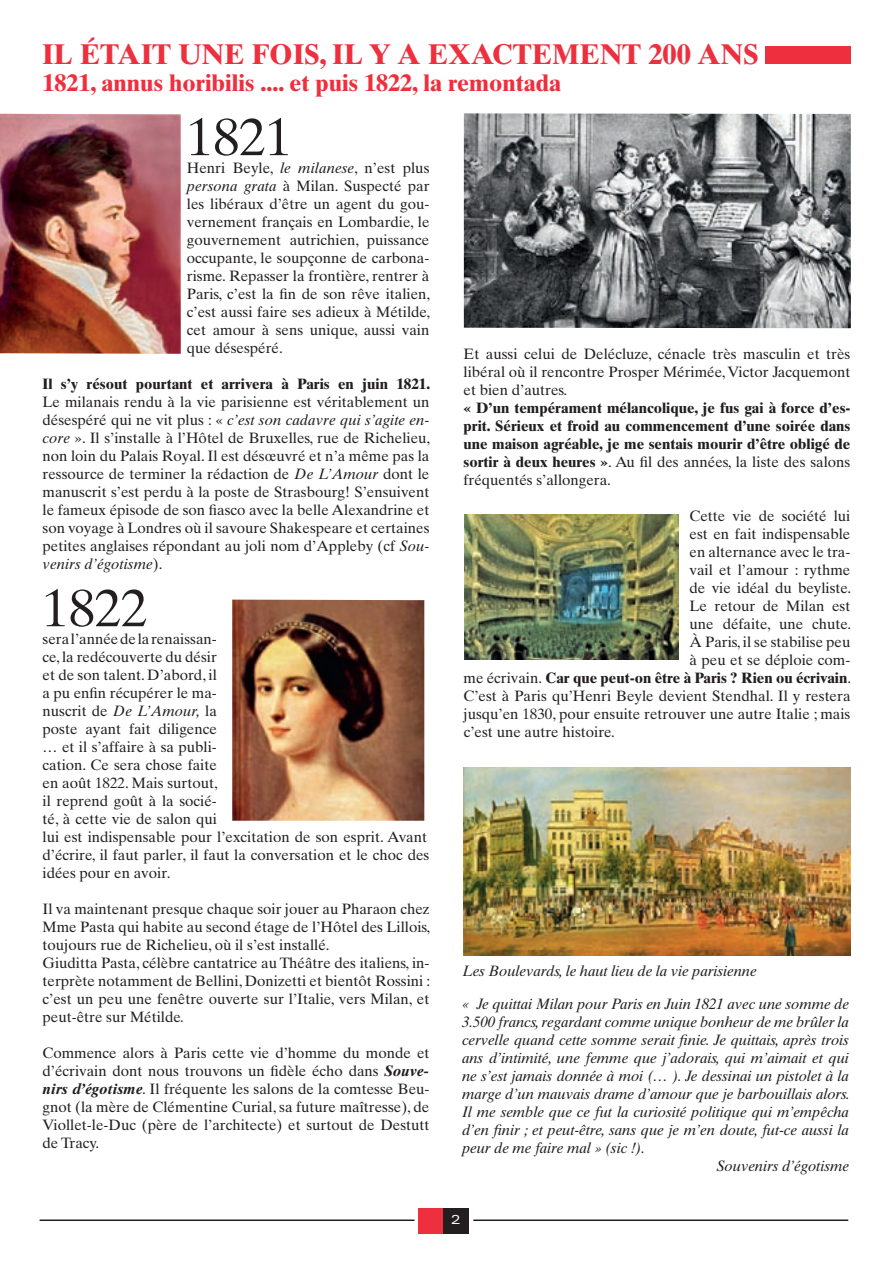
<style>
.page{position:relative;width:893px;height:1263px;background:#fff}
.page>*{position:absolute;margin:0;border:0;box-sizing:border-box;transform-origin:0 0}
.t1{font:52.5px "Times Ten";color:#231f20}
.t2{font:700 28.5px "Times Ten";color:#ee2f3e}
.t3{font:700 24px "Times Ten";color:#ee2f3e}
.t4{font:15px/18px "Times Ten";color:#231f20;text-align:justify}
.t5{font:italic 15px "Times Ten";letter-spacing:-.01em;color:#231f20}
.t6{font:700 15px/18px "Times Ten";color:#231f20;text-align:justify}
.t7{font:expanded 12px "Unitus B";color:#fff}
.s1{font-style:italic}
.s2{font-weight:700;font-style:italic}
.s3{font-weight:400}
</style>
<div class="page">
<hr style="left:40px;top:1219px;width:374px;height:2px;background:#231f20">
<hr style="left:474px;top:1219px;width:374px;height:2px;background:#231f20">
<div style="left:418px;top:1208px;width:25px;height:25px;background:#ee2f3e"></div>
<div style="left:443px;top:1208px;width:26px;height:25px;background:#231f20"></div>
<div style="left:765px;top:47px;width:85px;height:17px;background:#ee2f3e"></div>
<img style="left:0;top:114px;width:181px;height:240px">
<img style="left:232px;top:600px;width:192px;height:221px">
<img style="left:463px;top:767px;width:387px;height:189px">
<img style="left:465px;top:514px;width:213px;height:146px">
<img style="left:464px;top:113px;width:387px;height:215px">
<h2 class="t2" style="left:43px;top:37px;width:472px">Il était une fois, il y a exactement</h2>
<h2 class="t2" style="left:648px;top:37px;width:112px">200 ans</h2>
<h3 class="t3" style="left:43px;top:68px;width:520px">1821, annus horibilis .... et puis 1822, la remontada</h3>
<h1 class="t1" style="left:187px;top:106px;width:106px">1821</h1>
<p class="t4" style="left:187px;top:159px;width:245px">Henri Beyle, <span class="s1">le milanese</span>, n’est plus <span class="s1">persona grata</span> à Milan. Suspecté par les libéraux d’être un agent du gou&shy;vernement français en Lombardie, le gouvernement autrichien, puissance occupante, le soupçonne de carbona&shy;risme. Repasser la frontière, rentrer à Paris, c’est la fin de son rêve italien, c’est aussi faire ses adieux à Métilde, cet amour à sens unique, aussi vain que désespéré.</p>
<p class="t6" style="left:43px;top:375px;width:389px">Il s’y résout pourtant et arrivera à Paris en juin 1821.</p>
<p class="t4" style="left:43px;top:393px;width:389px">Le milanais rendu à la vie parisienne est véritablement un désespéré qui ne vit plus : « <span class="s1">c’est son cadavre qui s’agite en&shy;core</span> ». Il s’installe à l’Hôtel de Bruxelles, rue de Richelieu, non loin du Palais Royal. Il est désœuvré et n’a même pas la ressource de terminer la rédaction de <span class="s1">De L’Amour</span> dont le manuscrit s’est perdu à la poste de Strasbourg! S’ensuivent le fameux épisode de son fiasco avec la belle Alexandrine et son voyage à Londres où il savoure Shakespeare et certaines petites anglaises répondant au joli nom d’Appleby (cf <span class="s1">Sou&shy;venirs d’égotisme</span>).</p>
<h1 class="t1" style="left:43px;top:577px;width:106px">1822</h1>
<p class="t4" style="left:43px;top:630px;width:388px;text-align:left">sera l’année de la renaissan-<br>ce, la redécouverte du désir<br>et de son talent. D’abord, il<br>a pu enfin récupérer le ma-<br>nuscrit de <span class="s1">De L’Amour,</span> la<br>poste ayant fait diligence<br>… et il s’affaire à sa publi-<br>cation. Ce sera chose faite<br>en août 1822. Mais surtout,<br>il reprend goût à la socié-<br>té, à cette vie de salon qui<br>lui est indispensable pour l’excitation de son esprit. Avant d’écrire, il faut parler, il faut la conversation et le choc des idées pour en avoir.</p>
<p class="t4" style="left:43px;top:900px;width:389px;text-align:left">Il va maintenant presque chaque soir jouer au Pharaon chez Mme Pasta qui habite au second étage de l’Hôtel des Lillois, toujours rue de Richelieu, où il s’est installé.<br>Giuditta Pasta, célèbre cantatrice au Théâtre des italiens, in&shy;terprète notamment de Bellini, Donizetti et bientôt Rossini : c’est un peu une fenêtre ouverte sur l’Italie, vers Milan, et peut-être sur Métilde<span class="s1">.</span></p>
<p class="t4" style="left:43px;top:1044px;width:388px">Commence alors à Paris cette vie d’homme du monde et d’écrivain dont nous trouvons un fidèle écho dans <span class="s2">Souve&shy;nirs d’égotisme</span>. Il fréquente les salons de la comtesse Beu&shy;gnot (la mère de Clémentine Curial, sa future maîtresse), de Viollet-le-Duc (père de l’architecte) et surtout de Destutt de Tracy.</p>
<p class="t4" style="left:463px;top:345px;width:388px">Et aussi celui de Delécluze, cénacle très masculin et très libéral où il rencontre Prosper Mérimée, Victor Jacquemont et bien d’autres.</p>
<p class="t6" style="left:463px;top:399px;width:388px">« D’un tempérament mélancolique, je fus gai à force d’es&shy;prit. Sérieux et froid au commencement d’une soirée dans une maison agréable, je me sentais mourir d’être obligé de sortir à deux heures »<span class="s3">. Au fil des années, la liste des salons fréquentés s’allongera.</span></p>
<p class="t4" style="left:690px;top:507px;width:162px">Cette vie de société lui</p>
<p class="t4" style="left:690px;top:525px;width:162px">est en fait indispensable</p>
<p class="t4" style="left:690px;top:543px;width:162px">en alternance avec le tra-</p>
<p class="t4" style="left:690px;top:561px;width:162px">vail et l’amour : rythme</p>
<p class="t4" style="left:690px;top:579px;width:163px">de vie idéal du beyliste.</p>
<p class="t4" style="left:690px;top:597px;width:162px">Le retour de Milan est</p>
<p class="t4" style="left:690px;top:615px;width:163px">une défaite, une chute.</p>
<p class="t4" style="left:690px;top:633px;width:162px">À Paris, il se stabilise peu</p>
<p class="t4" style="left:690px;top:651px;width:162px">à peu et se déploie com-</p>
<p class="t6" style="left:463px;top:669px;width:389px"><span class="s3">me écrivain.</span> Car que peut-on être à Paris ? Rien ou écrivain<span class="s3">.</span></p>
<p class="t4" style="left:463px;top:687px;width:388px">C’est à Paris qu’Henri Beyle devient Stendhal. Il y restera</p>
<p class="t4" style="left:463px;top:705px;width:388px">jusqu’en 1830, pour ensuite retrouver une autre Italie ; mais</p>
<p class="t4" style="left:464px;top:723px;width:153px">c’est une autre histoire.</p>
<p class="t5" style="left:462px;top:962px;width:296px">Les Boulevards, le haut lieu de la vie parisienne</p>
<p class="t5" style="left:462px;top:995px;width:388px">« Je quittai Milan pour Paris en Juin 1821 avec une somme de</p>
<p class="t5" style="left:462px;top:1013px;width:388px">3.500 francs, regardant comme unique bonheur de me brûler la</p>
<p class="t5" style="left:462px;top:1031px;width:388px">cervelle quand cette somme serait finie. Je quittais, après trois</p>
<p class="t5" style="left:462px;top:1049px;width:388px">ans d’intimité, une femme que j’adorais, qui m’aimait et qui</p>
<p class="t5" style="left:462px;top:1067px;width:388px">ne s’est jamais donnée à moi (… ). Je dessinai un pistolet à la</p>
<p class="t5" style="left:462px;top:1085px;width:389px">marge d’un mauvais drame d’amour que je barbouillais alors.</p>
<p class="t5" style="left:462px;top:1103px;width:388px">Il me semble que ce fut la curiosité politique qui m’empêcha</p>
<p class="t5" style="left:462px;top:1121px;width:388px">d’en finir ; et peut-être, sans que je m’en doute, fut-ce aussi la</p>
<p class="t5" style="left:462px;top:1139px;width:184px">peur de me faire mal » (sic !).</p>
<p class="t5" style="left:716px;top:1157px;width:134px">Souvenirs d’égotisme</p>
<p class="t7" style="left:451px;top:1212px;width:12px">2</p>
</div>
